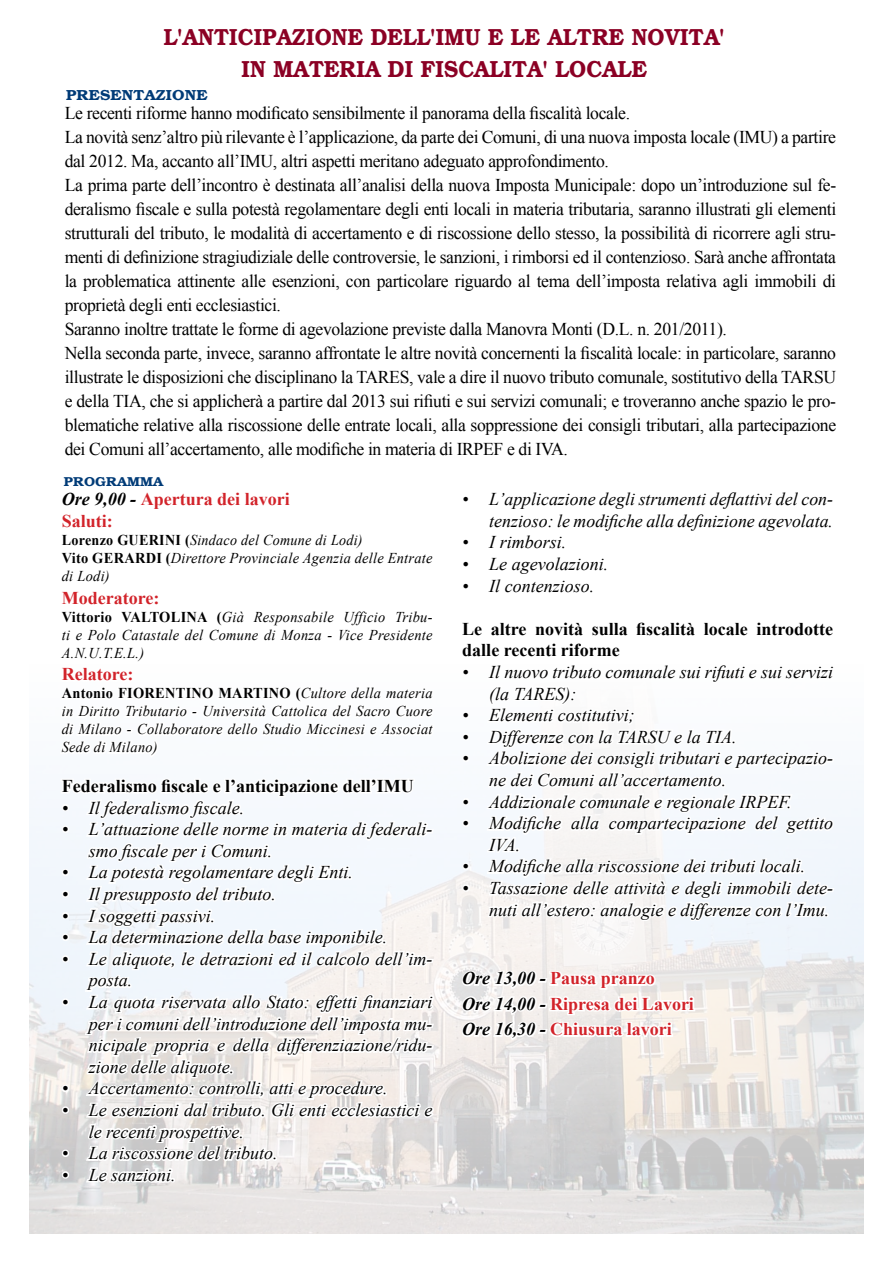
<style>
.page{position:relative;width:893px;height:1263px;background:#fff}
.page>*{position:absolute;margin:0;border:0;box-sizing:border-box;transform-origin:0 0}
.t1{font:600 23.1px/31.5px "Bookman";letter-spacing:.01em;color:#8b0024;text-align:center;scale:.92 1}
.t2{font:18px/24px "Times New Roman";letter-spacing:-.02em;color:#000}
.t3{font:italic 18px/21.6px "Times New Roman";color:#000}
.t4{font:700 18px/25.5px "Times New Roman";color:#d2232a}
.t5{font:700 18px/21.6px "Times New Roman";color:#000}
.t6{font:italic 15px/18px "Times New Roman";letter-spacing:.02em;color:#000;text-align:justify;scale:.96 1}
.t7{font:italic 15px/18px "Times New Roman";letter-spacing:.02em;color:#000;scale:.94 1}
.t8{font:600 14.4px "Bookman";letter-spacing:.01em;color:#003b77;scale:1.07 1}
.t9{font:600 12.9px "Bookman";letter-spacing:.01em;color:#003b77;scale:1.07 1}
.s1{font-style:italic;color:#000}
.s2{font-weight:700;font-style:normal}
</style>
<div class="page">
<img style="left:30px;top:790px;width:833px;height:443px">
<svg style="left:57px;top:790px;width:380px;height:405px"></svg>
<svg style="left:459px;top:754px;width:378px;height:183px"></svg>
<svg style="left:460px;top:968px;width:237px;height:106px"></svg>
<p class="t1" style="left:164px;top:21px;width:611px">L'ANTICIPAZIONE DELL'IMU E LE ALTRE NOVITA'<br>IN MATERIA DI FISCALITA' LOCALE</p>
<p class="t2" style="left:65px;top:101px;width:773px">Le recenti riforme hanno modificato sensibilmente il panorama della fiscalità locale.<br>La novità senz’altro più rilevante è l’applicazione, da parte dei Comuni, di una nuova imposta locale (IMU) a partire dal 2012. Ma, accanto all’IMU, altri aspetti meritano adeguato approfondimento.<br>La prima parte dell’incontro è destinata all’analisi della nuova Imposta Municipale: dopo un’introduzione sul fe&shy;deralismo fiscale e sulla potestà regolamentare degli enti locali in materia tributaria, saranno illustrati gli elementi strutturali del tributo, le modalità di accertamento e di riscossione dello stesso, la possibilità di ricorrere agli stru&shy;menti di definizione stragiudiziale delle controversie, le sanzioni, i rimborsi ed il contenzioso. Sarà anche affrontata la problematica attinente alle esenzioni, con particolare riguardo al tema dell’imposta relativa agli immobili di proprietà degli enti ecclesiastici.<br>Saranno inoltre trattate le forme di agevolazione previste dalla Manovra Monti (D.L. n. 201/2011).<br>Nella seconda parte, invece, saranno affrontate le altre novità concernenti la fiscalità locale: in particolare, saranno illustrate le disposizioni che disciplinano la TARES, vale a dire il nuovo tributo comunale, sostitutivo della TARSU e della TIA, che si applicherà a partire dal 2013 sui rifiuti e sui servizi comunali; e troveranno anche spazio le pro&shy;blematiche relative alla riscossione delle entrate locali, alla soppressione dei consigli tributari, alla partecipazione dei Comuni all’accertamento, alle modifiche in materia di IRPEF e di IVA.</p>
<p class="t9" style="left:64px;top:474px;width:94px">PROGRAMMA</p>
<p class="t8" style="left:66px;top:86px;width:134px">PRESENTAZIONE</p>
<p class="t4" style="left:62px;top:487px;width:229px;line-height:22.5px"><span class="s1">Ore 9,00 -</span> Apertura dei lavori<br>Saluti:</p>
<p class="t7" style="left:62px;top:531px;width:396px"><span class="s2">Lorenzo GUERINI (</span>Sindaco del Comune di Lodi)<br><span class="s2">Vito GERARDI (</span>Direttore Provinciale Agenzia delle Entrate di Lodi)</p>
<p class="t4" style="left:62px;top:585px;width:99px">Moderatore:</p>
<p class="t6" style="left:62px;top:607px;width:388px"><span class="s2">Vittorio VALTOLINA (</span>Già Responsabile Ufficio Tribu&shy;ti e Polo Catastale del Comune di Monza - Vice Presidente A.N.U.T.E.L.)</p>
<p class="t4" style="left:62px;top:661px;width:73px">Relatore:</p>
<p class="t6" style="left:62px;top:684px;width:388px"><span class="s2">Antonio FIORENTINO MARTINO (</span>Cultore della materia in Diritto Tributario - Università Cattolica del Sacro Cuore di Milano - Collaboratore dello Studio Miccinesi e Associat Sede di Milano)</p>
<p class="t5" style="left:62px;top:775px;width:353px">Federalismo fiscale e l’anticipazione dell’IMU</p>
<p class="t3" style="left:62px;top:796px;width:184px">• Il federalismo fiscale.</p>
<p class="t3" style="left:89px;top:818px;width:345px;text-indent:-27px">• L’attuazione delle norme in materia di federali&shy;smo fiscale per i Comuni.</p>
<p class="t3" style="left:62px;top:861px;width:293px">• La potestà regolamentare degli Enti.</p>
<p class="t3" style="left:62px;top:883px;width:216px">• Il presupposto del tributo.</p>
<p class="t3" style="left:62px;top:904px;width:155px">• I soggetti passivi.</p>
<p class="t3" style="left:62px;top:926px;width:327px">• La determinazione della base imponibile.</p>
<p class="t3" style="left:89px;top:947px;width:345px;text-indent:-27px">• Le aliquote, le detrazioni ed il calcolo dell’im&shy;posta.</p>
<p class="t3" style="left:89px;top:991px;width:345px;text-align:justify;text-indent:-27px">• La quota riservata allo Stato: effetti finanziari per i comuni dell’introduzione dell’imposta mu&shy;nicipale propria e della differenziazione/ridu&shy;zione delle aliquote.</p>
<p class="t3" style="left:62px;top:1077px;width:327px">• Accertamento: controlli, atti e procedure.</p>
<p class="t3" style="left:89px;top:1099px;width:345px;text-indent:-27px">• Le esenzioni dal tributo. Gli enti ecclesiastici e le recenti prospettive.</p>
<p class="t3" style="left:62px;top:1142px;width:218px">• La riscossione del tributo.</p>
<p class="t3" style="left:62px;top:1163px;width:116px">• Le sanzioni.</p>
<p class="t3" style="left:462px;top:488px;width:372px;text-align:right">• L’applicazione degli strumenti deflattivi del con&shy;tenzioso: le modifiche alla definizione agevolata.</p>
<p class="t3" style="left:462px;top:531px;width:106px">• I rimborsi.</p>
<p class="t3" style="left:462px;top:553px;width:147px">• Le agevolazioni.</p>
<p class="t3" style="left:462px;top:574px;width:133px">• Il contenzioso.</p>
<p class="t5" style="left:462px;top:617px;width:372px">Le altre novità sulla fiscalità locale introdotte dalle recenti riforme</p>
<p class="t3" style="left:489px;top:661px;width:345px;text-indent:-27px">• Il nuovo tributo comunale sui rifiuti e sui servizi (la TARES):</p>
<p class="t3" style="left:462px;top:704px;width:174px">• Elementi costitutivi;</p>
<p class="t3" style="left:462px;top:725px;width:276px">• Differenze con la TARSU e la TIA.</p>
<p class="t3" style="left:489px;top:747px;width:345px;text-indent:-27px">• Abolizione dei consigli tributari e partecipazio&shy;ne dei Comuni all’accertamento.</p>
<p class="t3" style="left:462px;top:790px;width:331px">• Addizionale comunale e regionale IRPEF.</p>
<p class="t3" style="left:489px;top:812px;width:345px;text-indent:-27px">• Modifiche alla compartecipazione del gettito<br>IVA.</p>
<p class="t3" style="left:462px;top:855px;width:345px">• Modifiche alla riscossione dei tributi locali.</p>
<p class="t3" style="left:462px;top:877px;width:372px;text-align:right">• Tassazione delle attività e degli immobili dete&shy;nuti all’estero: analogie e differenze con l’Imu.</p>
<p class="t4" style="left:462px;top:965px;width:233px"><span class="s1">Ore 13,00 -</span> Pausa pranzo<br><span class="s1">Ore 14,00 -</span> Ripresa dei Lavori<br><span class="s1">Ore 16,30 -</span> Chiusura lavori</p>
</div>
